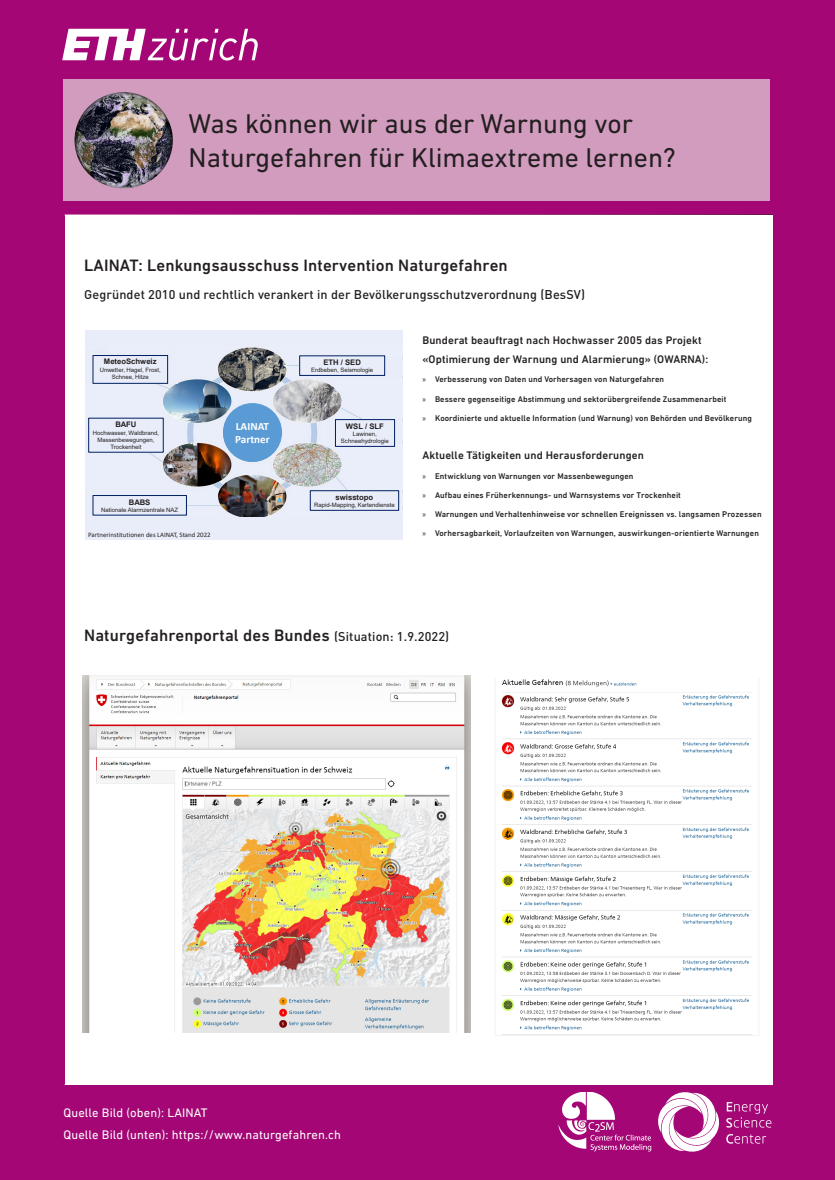
<style>
.page{position:relative;width:835px;height:1180px;background:#fff}
.page>*{position:absolute;margin:0;border:0;box-sizing:border-box;transform-origin:0 0}
._21-text-A0{font:27.65px/33.6px "DIN Next W1 G";color:#231f20}
._21-text-A0-2{font:500 16.8px "DIN Next W1 G";letter-spacing:.01em;color:#231f20}
._21-text-A0-3{font:500 12.6px "DIN Pro";letter-spacing:.01em;color:#231f20}
._21-text-A0-4{font:12.6px "DIN Next W1 G";letter-spacing:.01em;color:#fff}
._21-text-A0-5{font:500 11.2px/19.2px "DIN Next W1 G";letter-spacing:.01em;color:#231f20}
.t1{font:700 11.06px/13.3px "Calibri";color:#fff}
.t2{font:500 8.4px "DIN Next W1 G";letter-spacing:.01em;color:#231f20}
.t3{font:700 7.66px "Arial";color:#231f20}
.t4{font:6.79px "Calibri";color:#231f20}
.t5{font:5.99px/7.1px "Arial";color:#231f20;text-align:center}
.s1{font-family:"Myriad Pro";font-weight:400}
.s2{font-family:"DIN Pro";font-size:12.6px}
</style>
<div class="page">
<div style="left:0;top:0;width:834px;height:1180px;background:#a40775"></div>
<div style="left:64px;top:215px;width:708px;height:869px;background:#fff;border:1px solid #fff"></div>
<div style="left:63px;top:80px;width:707px;height:121px;background:#d29cbe"></div>
<img style="left:74px;top:92px;width:99px;height:96px">
<div style="left:85px;top:330px;width:317px;height:19px;background:#e9edf9"></div>
<img style="left:85px;top:347px;width:317px;height:171px">
<div style="left:85px;top:487px;width:95px;height:30px;background:#e9edf9"></div>
<div style="left:327px;top:419px;width:75px;height:25px;background:#e9edf9"></div>
<div style="left:335px;top:419px;width:59px;height:27px;background:#e9edf9"></div>
<div style="left:335px;top:419px;width:60px;height:28px;border:1px solid #002060"></div>
<div style="left:299px;top:356px;width:103px;height:22px;background:#e9edf9"></div>
<div style="left:299px;top:355px;width:86px;height:21px;border:1px solid #002060"></div>
<div style="left:85px;top:353px;width:92px;height:30px;background:#e9edf9"></div>
<div style="left:93px;top:355px;width:75px;height:29px;border:1px solid #002060"></div>
<svg style="left:85px;top:419px;width:83px;height:33px"></svg>
<div style="left:89px;top:418px;width:74px;height:34px;background:#e9edf9"></div>
<div style="left:93px;top:495px;width:93px;height:20px;background:#e9edf9"></div>
<div style="left:93px;top:495px;width:94px;height:20px;border:1px solid #002060"></div>
<div style="left:223px;top:403px;width:59px;height:59px;background:#5a9bd5;border-radius:50%"></div>
<svg style="left:327px;top:490px;width:75px;height:24px"></svg>
<div style="left:310px;top:491px;width:88px;height:19px;background:#e9edf9"></div>
<div style="left:310px;top:490px;width:89px;height:20px;border:1px solid #002060"></div>
<div style="left:85px;top:518px;width:317px;height:22px;background:#e9edf9"></div>
<img style="left:83px;top:675px;width:388px;height:357px">
<img style="left:495px;top:679px;width:264px;height:357px">
<img style="left:558px;top:1092px;width:94px;height:60px">
<svg style="left:658px;top:1092px;width:113px;height:59px"></svg>
<svg style="left:62px;top:29px;width:196px;height:32px"></svg>
<p class="_21-text-A0" style="left:189px;top:107px;width:488px">Was können wir aus der Warnung vor<br>Naturgefahren für Klimaextreme lernen?</p>
<p class="_21-text-A0-2" style="left:84px;top:256px;width:425px">LAINAT: Lenkungsausschuss Intervention Naturgefahren</p>
<p class="_21-text-A0-3" style="left:84px;top:284px;width:502px">Gegründet 2010 und rechtlich verankert in der Bevölkerungsschutzverordnung (BesSV)</p>
<p class="t3" style="left:104px;top:356px;width:54px">MeteoSchweiz</p>
<p class="t5" style="left:100px;top:366px;width:63px">Unwetter, Hagel, Frost,<br>Schnee, Hitze</p>
<p class="t3" style="left:115px;top:419px;width:23px">BAFU</p>
<p class="t5" style="left:93px;top:429px;width:68px">Hochwasser, Waldbrand,<br>Massenbewegungen,<br>Trockenheit</p>
<p class="t3" style="left:129px;top:496px;width:23px">BABS</p>
<p class="t5" style="left:101px;top:506px;width:78px">Nationale Alarmzentrale NAZ</p>
<p class="t4" style="left:88px;top:530px;width:124px">Partnerinstitutionen des LAINAT, Stand 2022</p>
<p class="t1" style="left:235px;top:419px;width:36px">LAINAT<br>Partner</p>
<p class="t3" style="left:323px;top:357px;width:39px">ETH / SED</p>
<p class="t5" style="left:311px;top:366px;width:63px">Erdbeben, Seismologie</p>
<p class="t3" style="left:346px;top:420px;width:39px">WSL / SLF</p>
<p class="t5" style="left:341px;top:430px;width:49px">Lawinen,<br>Schneehydrologie</p>
<p class="t3" style="left:335px;top:491px;width:39px">swisstopo</p>
<p class="t5" style="left:314px;top:501px;width:82px">Rapid-Mapping, Kartendienste</p>
<p class="_21-text-A0-5" style="left:422px;top:330px;width:287px">Bunderat beauftragt nach Hochwasser 2005 das Projekt «Optimierung der Warnung und Alarmierung» (OWARNA):</p>
<p class="t2" style="left:422px;top:375px;width:243px"><span class="s1">»</span> Verbesserung von Daten und Vorhersagen von Naturgefahren</p>
<p class="t2" style="left:422px;top:394px;width:305px"><span class="s1">»</span> Bessere gegenseitige Abstimmung und sektorübergreifende Zusammenarbeit</p>
<p class="t2" style="left:422px;top:413px;width:331px"><span class="s1">»</span> Koordinierte und aktuelle Information (und Warnung) von Behörden und Bevölkerung</p>
<p class="_21-text-A0-5" style="left:422px;top:446px;width:223px">Aktuelle Tätigkeiten und Herausforderungen</p>
<p class="t2" style="left:422px;top:471px;width:212px"><span class="s1">»</span> Entwicklung von Warnungen vor Massenbewegungen</p>
<p class="t2" style="left:422px;top:490px;width:260px"><span class="s1">»</span> Aufbau eines Früherkennungs- und Warnsystems vor Trockenheit</p>
<p class="t2" style="left:422px;top:509px;width:340px"><span class="s1">»</span> Warnungen und Verhaltenhinweise vor schnellen Ereignissen vs. langsamen Prozessen</p>
<p class="t2" style="left:422px;top:529px;width:338px"><span class="s1">»</span> Vorhersagbarkeit, Vorlaufzeiten von Warnungen, auswirkungen-orientierte Warnungen</p>
<p class="_21-text-A0-2" style="left:84px;top:626px;width:366px">Naturgefahrenportal des Bundes <span class="s2">(Situation: 1.9.2022)</span></p>
<p class="_21-text-A0-4" style="left:63px;top:1105px;width:145px">Quelle Bild (oben): LAINAT</p>
<p class="_21-text-A0-4" style="left:63px;top:1128px;width:279px">Quelle Bild (unten): https://www.naturgefahren.ch</p>
</div>
